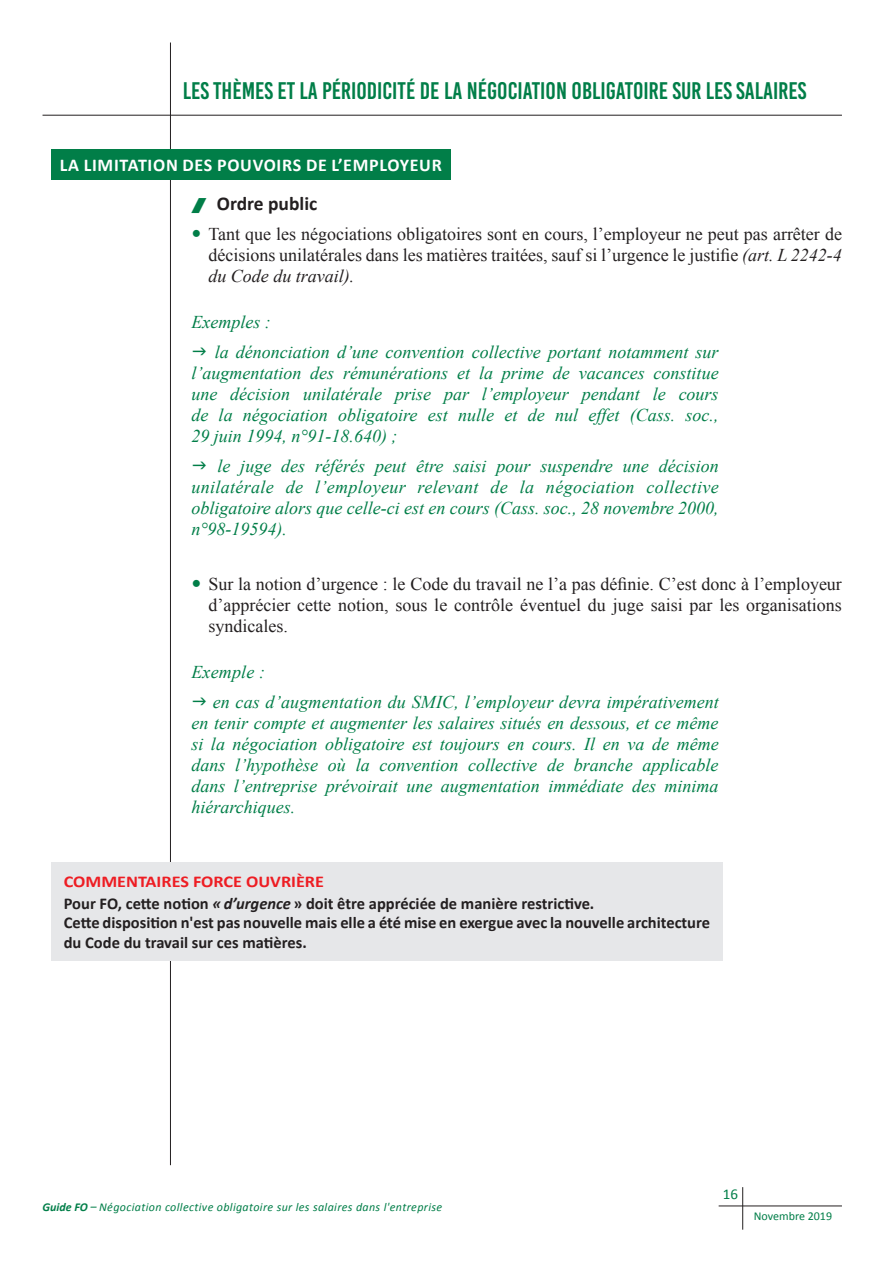
<style>
.page{position:relative;width:893px;height:1263px;background:#fff}
.page>*{position:absolute;margin:0;border:0;box-sizing:border-box;transform-origin:0 0}
.titre_deuxieme_page{font:24px "Bebas Kai";color:#017e48}
.SOUS_TITRE_2{font:700 19.5px "Calibri";color:#231f20}
.exemple{font:italic 18px/21px "Times New Roman";color:#017e48;text-align:justify}
.enumeration{font:18px/21px "Times New Roman";color:#231f20;text-align:justify}
.sous_titre_1{font:700 18px "Calibri";letter-spacing:.04em;color:#fff}
.FO_TEXTE{font:700 16.5px/19.5px "Calibri";color:#231f20}
.FO_TITRE{font:700 16.5px "Calibri";color:#ee1d23;scale:1.1 1}
.t1{font:15px "Calibri";color:#017e48}
.t2{font:italic 12px "Calibri";letter-spacing:.03em;color:#017e48}
.t3{font:12px "Calibri";color:#017e48}
.s1{font-style:italic}
.s2{font-weight:700}
</style>
<div class="page">
<hr style="left:170px;top:43px;width:1px;height:1122px;background:#231f20">
<hr style="left:43px;top:115px;width:799px;height:1px;background:#231f20">
<hr style="left:742px;top:1187px;width:1px;height:43px;background:#231f20">
<hr style="left:719px;top:1205px;width:123px;height:1px;background:#231f20">
<div style="left:51px;top:149px;width:400px;height:30px;background:#017e48"></div>
<div style="left:51px;top:862px;width:672px;height:99px;background:#e6e7e9"></div>
<p class="titre_deuxieme_page" style="left:183px;top:77px;width:625px">LES THÈMES ET LA PÉRIODICITÉ DE LA NÉGOCIATION OBLIGATOIRE SUR LES SALAIRES</p>
<p class="sous_titre_1" style="left:60px;top:152px;width:383px">LA LIMITATION DES POUVOIRS DE L’EMPLOYEUR</p>
<p class="SOUS_TITRE_2" style="left:217px;top:190px;width:102px">Ordre public</p>
<p class="enumeration" style="left:208px;top:223px;width:635px">Tant que les négociations obligatoires sont en cours, l’employeur ne peut pas arrêter de décisions unilatérales dans les matières traitées, sauf si l’urgence le justifie <span class="s1">(art. L 2242-4 du Code du travail).</span></p>
<p class="exemple" style="left:191px;top:312px;width:81px">Exemples :</p>
<p class="exemple" style="left:191px;top:341px;width:529px;text-indent:23px">la dénonciation d’une convention collective portant notamment sur l’augmentation des rémunérations et la prime de vacances constitue une décision unilatérale prise par l’employeur pendant le cours de la négociation obligatoire est nulle et de nul effet (Cass. soc., 29 juin 1994, n°91-18.640) ;</p>
<p class="exemple" style="left:191px;top:455px;width:529px;text-indent:26px">le juge des référés peut être saisi pour suspendre une décision unilatérale de l’employeur relevant de la négociation collective obligatoire alors que celle-ci est en cours (Cass. soc., 28 novembre 2000, n°98-19594).</p>
<p class="enumeration" style="left:208px;top:572px;width:635px">Sur la notion d’urgence : le Code du travail ne l’a pas définie. C’est donc à l’employeur d’apprécier cette notion, sous le contrôle éventuel du juge saisi par les organisations syndicales.</p>
<p class="exemple" style="left:191px;top:661px;width:75px">Exemple :</p>
<p class="exemple" style="left:191px;top:691px;width:529px;text-indent:21px">en cas d’augmentation du SMIC, l’employeur devra impérativement en tenir compte et augmenter les salaires situés en dessous, et ce même si la négociation obligatoire est toujours en cours. Il en va de même dans l’hypothèse où la convention collective de branche applicable dans l’entreprise prévoirait une augmentation immédiate des minima hiérarchiques.</p>
<p class="FO_TITRE" style="left:64px;top:870px;width:238px">COMMENTAIRES FORCE OUVRIÈRE</p>
<p class="FO_TEXTE" style="left:64px;top:893px;width:532px">Pour FO, cette notion <span class="s1">« d’urgence</span> » doit être appréciée de manière restrictive.</p>
<p class="FO_TEXTE" style="left:64px;top:913px;width:648px">Cette disposition n'est pas nouvelle mais elle a été mise en exergue avec la nouvelle architecture du Code du travail sur ces matières.</p>
<p class="t2" style="left:43px;top:1198px;width:401px"><span class="s2">Guide FO</span> – Négociation collective obligatoire sur les salaires dans l'entreprise</p>
<p class="t1" style="left:723px;top:1183px;width:17px">16</p>
<p class="t3" style="left:754px;top:1207px;width:80px">Novembre 2019</p>
</div>
